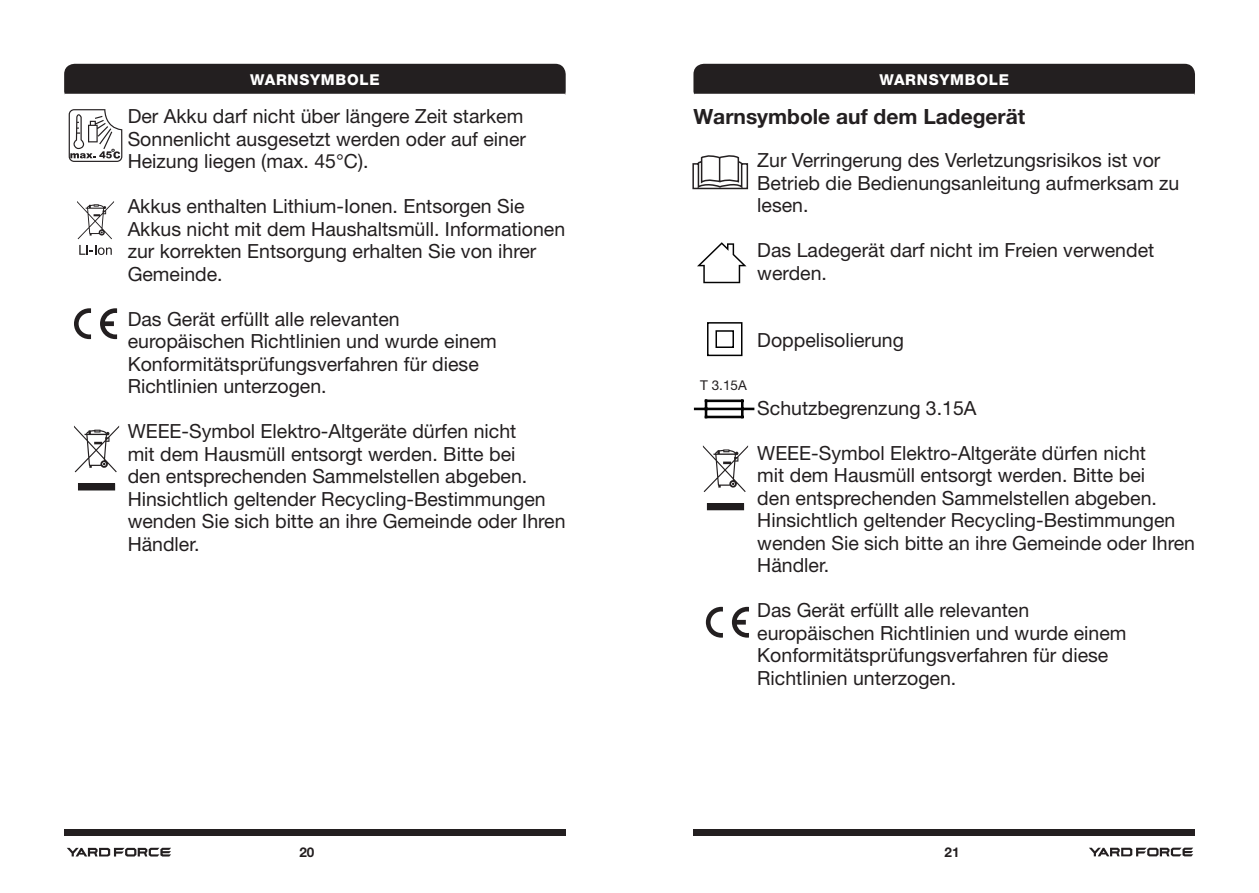
<style>
.page{position:relative;width:1259px;height:893px;background:#fff}
.page>*{position:absolute;margin:0;border:0;box-sizing:border-box;transform-origin:0 0}
.t1{font:700 21px "Helvetica Neue LT Pro";color:#231f20}
.t2{font:19.5px/22.5px "Helvetica Neue LT Std";color:#231f20}
.t3{font:800 15px "Helvetica Neue LT Pro";letter-spacing:.05em;color:#fff}
.t4{font:13.5px "Helvetica Neue LT Std";color:#231f20}
.t5{font:700 13.5px "Helvetica Neue LT Pro";color:#231f20}
</style>
<div class="page">
<div style="left:64px;top:829px;width:502px;height:7px;background:#231f20"></div>
<div style="left:693px;top:829px;width:502px;height:6px;background:#231f20"></div>
<svg style="left:67px;top:848px;width:104px;height:8px"></svg>
<svg style="left:1089px;top:848px;width:104px;height:8px"></svg>
<svg style="left:707px;top:503px;width:37px;height:7px"></svg>
<svg style="left:703px;top:445px;width:45px;height:47px"></svg>
<svg style="left:706px;top:607px;width:17px;height:31px"></svg>
<svg style="left:732px;top:607px;width:17px;height:31px"></svg>
<div style="left:693px;top:64px;width:502px;height:31px;background:#231f20"></div>
<svg style="left:69px;top:109px;width:53px;height:53px"></svg>
<svg style="left:74px;top:308px;width:17px;height:31px"></svg>
<svg style="left:100px;top:308px;width:17px;height:31px"></svg>
<svg style="left:697px;top:242px;width:49px;height:41px"></svg>
<svg style="left:707px;top:322px;width:36px;height:35px"></svg>
<svg style="left:692px;top:155px;width:57px;height:35px"></svg>
<svg style="left:79px;top:245px;width:33px;height:10px"></svg>
<svg style="left:77px;top:201px;width:37px;height:38px"></svg>
<svg style="left:64px;top:64px;width:502px;height:31px;background:#2c2829"></svg>
<hr style="left:706px;top:416px;width:36px;height:2px;background:#030303">
<svg style="left:741px;top:401px;width:2px;height:16px"></svg>
<hr style="left:706px;top:400px;width:36px;height:2px;background:#030303">
<hr style="left:706px;top:408px;width:47px;height:2px;background:#030303">
<svg style="left:695px;top:401px;width:12px;height:16px"></svg>
<svg style="left:78px;top:483px;width:37px;height:7px"></svg>
<svg style="left:74px;top:426px;width:45px;height:46px"></svg>
<p class="t3" style="left:250px;top:71px;width:131px">WARNSYMBOLE</p>
<p class="t2" style="left:128px;top:105px;width:400px">Der Akku darf nicht über längere Zeit starkem<br>Sonnenlicht ausgesetzt werden oder auf einer<br>Heizung liegen (max. 45°C).</p>
<p class="t2" style="left:128px;top:195px;width:439px">Akkus enthalten Lithium-Ionen. Entsorgen Sie Akkus nicht mit dem Haushaltsmüll. Informationen zur korrekten Entsorgung erhalten Sie von ihrer Gemeinde.</p>
<p class="t2" style="left:128px;top:307px;width:371px">Das Gerät erfüllt alle relevanten europäischen Richtlinien und wurde einem Konformitätsprüfungsverfahren für diese Richtlinien unterzogen.</p>
<p class="t2" style="left:128px;top:420px;width:439px">WEEE-Symbol Elektro-Altgeräte dürfen nicht<br>mit dem Hausmüll entsorgt werden. Bitte bei<br>den entsprechenden Sammelstellen abgeben.<br>Hinsichtlich geltender Recycling-Bestimmungen wenden Sie sich bitte an ihre Gemeinde oder Ihren Händler.</p>
<p class="t3" style="left:879px;top:71px;width:131px">WARNSYMBOLE</p>
<p class="t1" style="left:693px;top:104px;width:333px">Warnsymbole auf dem Ladegerät</p>
<p class="t2" style="left:757px;top:149px;width:423px">Zur Verringerung des Verletzungsrisikos ist vor<br>Betrieb die Bedienungsanleitung aufmerksam zu lesen.</p>
<p class="t2" style="left:757px;top:239px;width:398px">Das Ladegerät darf nicht im Freien verwendet werden.</p>
<p class="t2" style="left:757px;top:329px;width:148px">Doppelisolierung</p>
<p class="t4" style="left:700px;top:378px;width:48px">T 3.15A</p>
<p class="t2" style="left:757px;top:396px;width:221px">Schutzbegrenzung 3.15A</p>
<p class="t2" style="left:757px;top:441px;width:439px">WEEE-Symbol Elektro-Altgeräte dürfen nicht<br>mit dem Hausmüll entsorgt werden. Bitte bei<br>den entsprechenden Sammelstellen abgeben.<br>Hinsichtlich geltender Recycling-Bestimmungen wenden Sie sich bitte an ihre Gemeinde oder Ihren Händler.</p>
<p class="t2" style="left:757px;top:599px;width:371px">Das Gerät erfüllt alle relevanten europäischen Richtlinien und wurde einem Konformitätsprüfungsverfahren für diese Richtlinien unterzogen.</p>
<p class="t5" style="left:299px;top:844px;width:17px">20</p>
<p class="t5" style="left:944px;top:844px;width:17px">21</p>
</div>
